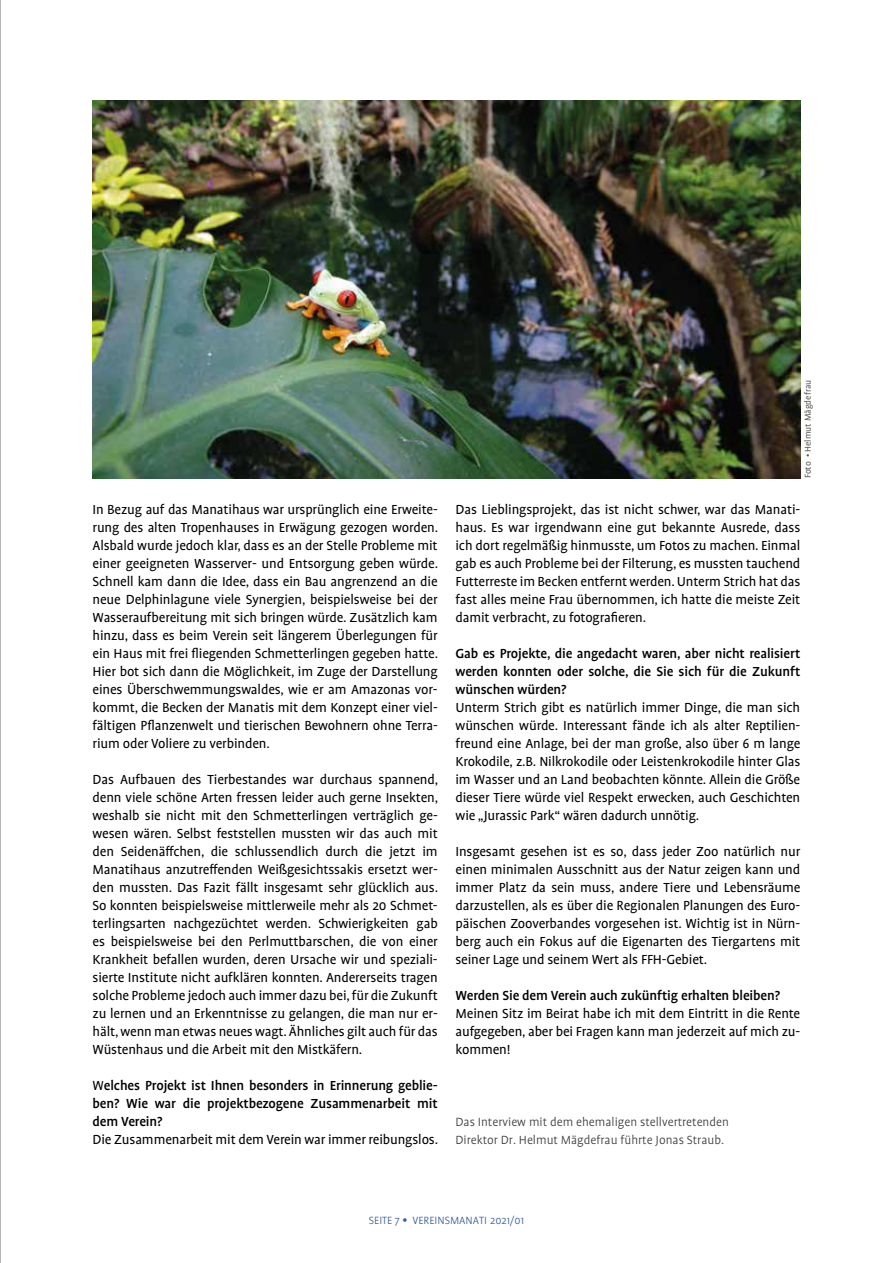
<style>
.page{position:relative;width:893px;height:1263px;background:#fff}
.page>*{position:absolute;margin:0;border:0;box-sizing:border-box;transform-origin:0 0}
.t1{font:15px/18px "Profile OT";letter-spacing:-.01em;color:#000;text-align:justify}
.t2{font:500 15px/18px "Profile OT";letter-spacing:-.01em;color:#000;text-align:justify}
.t3{font:300 13.5px/18px "Profile";color:#3c3c3b}
.t4{font:300 12px "Profile";color:#3b5f9d}
.t5{font:9.75px "Profile OT";color:#575756}
.s1{font-weight:400}
.s2{font-family:"OFL Goudy St M";font-weight:400}
</style>
<div class="page">
<hr style="left:0;top:0;width:1px;height:1263px;background:#706f6f">
<img style="left:93px;top:100px;width:707px;height:378px">
<p class="t1" style="left:93px;top:502px;width:347px">In Bezug auf das Manatihaus war ursprünglich eine Erweite&shy;rung des alten Tropenhauses in Erwägung gezogen worden.<br>Alsbald wurde jedoch klar, dass es an der Stelle Probleme mit einer geeigneten Wasserver- und Entsorgung geben würde.<br>Schnell kam dann die Idee, dass ein Bau angrenzend an die neue Delphinlagune viele Synergien, beispielsweise bei der Wasseraufbereitung mit sich bringen würde. Zusätzlich kam hinzu, dass es beim Verein seit längerem Überlegungen für ein Haus mit frei fliegenden Schmetterlingen gegeben hatte.<br>Hier bot sich dann die Möglichkeit, im Zuge der Darstellung eines Überschwemmungswaldes, wie er am Amazonas vor&shy;kommt, die Becken der Manatis mit dem Konzept einer viel&shy;fältigen Pflanzenwelt und tierischen Bewohnern ohne Terra&shy;rium oder Voliere zu verbinden.</p>
<p class="t1" style="left:93px;top:772px;width:347px">Das Aufbauen des Tierbestandes war durchaus spannend, denn viele schöne Arten fressen leider auch gerne Insekten, weshalb sie nicht mit den Schmetterlingen verträglich ge&shy;wesen wären. Selbst feststellen mussten wir das auch mit den Seidenäffchen, die schlussendlich durch die jetzt im Manatihaus anzutreffenden Weißgesichtssakis ersetzt wer&shy;den mussten. Das Fazit fällt insgesamt sehr glücklich aus.<br>So konnten beispielsweise mittlerweile mehr als 20 Schmet&shy;terlingsarten nachgezüchtet werden. Schwierigkeiten gab es beispielsweise bei den Perlmuttbarschen, die von einer Krankheit befallen wurden, deren Ursache wir und speziali&shy;sierte Institute nicht aufklären konnten. Andererseits tragen solche Probleme jedoch auch immer dazu bei, für die Zukunft zu lernen und an Erkenntnisse zu gelangen, die man nur er&shy;hält, wenn man etwas neues wagt. Ähnliches gilt auch für das Wüstenhaus und die Arbeit mit den Mistkäfern.</p>
<p class="t2" style="left:93px;top:1078px;width:347px"><span class="s1">W</span>elches Projekt ist Ihnen besonders in Erinnerung geblie&shy;ben? Wie war die projektbezogene Zusammenarbeit mit dem Verein?</p>
<p class="t1" style="left:93px;top:1132px;width:347px">Die Zusammenarbeit mit dem Verein war immer reibungslos.</p>
<p class="t5" style="left:803px;top:478px;width:100px;rotate:-90deg">Foto • Helmut Mägdefrau</p>
<p class="t1" style="left:455px;top:502px;width:346px">Das Lieblingsprojekt, das ist nicht schwer, war das Manati&shy;haus. Es war irgendwann eine gut bekannte Ausrede, dass ich dort regelmäßig hinmusste, um Fotos zu machen. Einmal gab es auch Probleme bei der Filterung, es mussten tauchend Futterreste im Becken entfernt werden. Unterm Strich hat das fast alles meine Frau übernommen, ich hatte die meiste Zeit damit verbracht, zu fotografieren.</p>
<p class="t2" style="left:455px;top:646px;width:346px">Gab es Projekte, die angedacht waren, aber nicht realisiert werden konnten oder solche, die Sie sich für die Zukunft wünschen würden?</p>
<p class="t1" style="left:455px;top:700px;width:346px">Unterm Strich gibt es natürlich immer Dinge, die man sich wünschen würde. Interessant fände ich als alter Reptilien&shy;freund eine Anlage, bei der man große, also über 6 m lange Krokodile, z.B. Nilkrokodile oder Leistenkrokodile hinter Glas im Wasser und an Land beobachten könnte. Allein die Größe dieser Tiere würde viel Respekt erwecken, auch Geschichten wie „Jurassic Park“ wären dadurch unnötig.</p>
<p class="t1" style="left:455px;top:844px;width:346px">Insgesamt gesehen ist es so, dass jeder Zoo natürlich nur einen minimalen Ausschnitt aus der Natur zeigen kann und immer Platz da sein muss, andere Tiere und Lebensräume darzustellen, als es über die Regionalen Planungen des Euro&shy;päischen Zooverbandes vorgesehen ist. Wichtig ist in Nürn&shy;berg auch ein Fokus auf die Eigenarten des Tiergartens mit seiner Lage und seinem Wert als FFH-Gebiet.</p>
<p class="t2" style="left:455px;top:988px;width:326px">Werden Sie dem Verein auch zukünftig erhalten bleiben?</p>
<p class="t1" style="left:455px;top:1006px;width:346px">Meinen Sitz im Beirat habe ich mit dem Eintritt in die Rente aufgegeben, aber bei Fragen kann man jederzeit auf mich zu&shy;kommen!</p>
<p class="t3" style="left:455px;top:1113px;width:275px">Das Interview mit dem ehemaligen stellvertretenden<br>Direktor Dr. Helmut Mägdefrau führte Jonas Straub.</p>
<p class="t4" style="left:369px;top:1214px;width:157px">SEITE 7 <span class="s2">•</span> VEREINSMANATI 2021/01</p>
</div>
